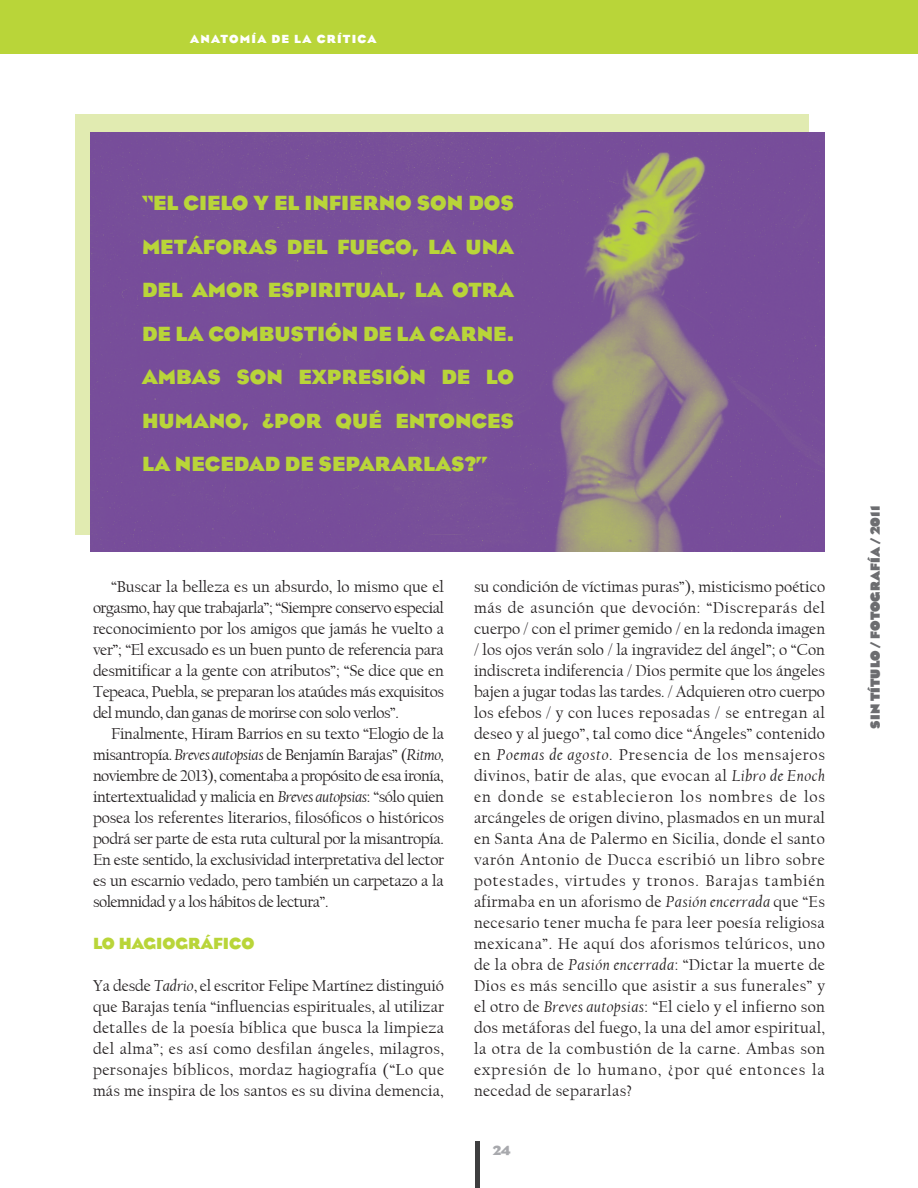
<style>
.page{position:relative;width:918px;height:1188px;background:#fff}
.page>*{position:absolute;margin:0;border:0;box-sizing:border-box;transform-origin:0 0}
.balazos{font:700 21px/43.5px "Eagle";color:#b9d539;text-align:justify}
.sin_sangria{font:16.5px/21px "Californian FB";letter-spacing:-.005em;color:#231f20;text-align:justify}
.t1{font:700 16.5px "Eagle";color:#b9d539}
.Cedula{font:900 13.5px "Eagle";color:#6c6d70}
.t2{font:700 13.5px "Eagle";color:#a8a9ad}
.t3{font:700 12px "Eagle";letter-spacing:.1em;color:#fff}
.s1{font-style:italic}
</style>
<div class="page">
<div style="left:0;top:0;width:918px;height:54px;background:#b9d539"></div>
<hr style="left:476px;top:1142px;width:4px;height:46px;background:#3e3e3f">
<div style="left:75px;top:114px;width:734px;height:420px;background:#e1ebb1"></div>
<img style="left:91px;top:132px;width:734px;height:420px">
<p class="t3" style="left:190px;top:32px;width:188px">ANATOMÍA DE LA CRÍTICA</p>
<p class="balazos" style="left:142px;top:182px;width:374px">“EL CIELO Y EL INFIERNO SON DOS METÁFORAS DEL FUEGO, LA UNA DEL AMOR ESPIRITUAL, LA OTRA DE LA COMBUSTIÓN DE LA CARNE.<br>AMBAS SON EXPRESIÓN DE LO HUMANO, ¿POR QUÉ ENTONCES LA NECEDAD DE SEPARARLAS?”</p>
<p class="sin_sangria" style="left:93px;top:576px;width:353px;text-indent:18px">“Buscar la belleza es un absurdo, lo mismo que el orgasmo, hay que trabajarla”; “Siempre conservo especial reconocimiento por los amigos que jamás he vuelto a ver”; “El excusado es un buen punto de referencia para desmitificar a la gente con atributos”; “Se dice que en Tepeaca, Puebla, se preparan los ataúdes más exquisitos del mundo, dan ganas de morirse con solo verlos”.</p>
<p class="sin_sangria" style="left:93px;top:723px;width:353px;text-indent:18px">Finalmente, Hiram Barrios en su texto “Elogio de la misantropía. <span class="s1">Breves autopsias</span> de Benjamín Barajas” (<span class="s1">Ritmo, </span>noviembre de 2013), comentaba a propósito de esa ironía, intertextualidad y malicia en <span class="s1">Breves autopsias</span>: “sólo quien posea los referentes literarios, filosóficos o históricos podrá ser parte de esta ruta cultural por la misantropía.<br>En este sentido, la exclusividad interpretativa del lector es un escarnio vedado, pero también un carpetazo a la solemnidad y a los hábitos de lectura”.</p>
<p class="t1" style="left:93px;top:934px;width:163px">LO HAGIOGRÁFICO</p>
<p class="sin_sangria" style="left:93px;top:975px;width:353px">Ya desde <span class="s1">Tadrio</span>, el escritor Felipe Martínez distinguió que Barajas tenía “influencias espirituales, al utilizar detalles de la poesía bíblica que busca la limpieza del alma”; es así como desfilan ángeles, milagros, personajes bíblicos, mordaz hagiografía (“Lo que más me inspira de los santos es su divina demencia,</p>
<p class="sin_sangria" style="left:474px;top:576px;width:353px">su condición de víctimas puras”), misticismo poético más de asunción que devoción: “Discreparás del cuerpo / con el primer gemido / en la redonda imagen / los ojos verán solo / la ingravidez del ángel”; o “Con indiscreta indiferencia / Dios permite que los ángeles bajen a jugar todas las tardes. / Adquieren otro cuerpo los efebos / y con luces reposadas / se entregan al deseo y al juego”, tal como dice “Ángeles” contenido en <span class="s1">Poemas de agosto</span>. Presencia de los mensajeros divinos, batir de alas, que evocan al <span class="s1">Libro de Enoch </span>en donde se establecieron los nombres de los arcángeles de origen divino, plasmados en un mural en Santa Ana de Palermo en Sicilia, donde el santo varón Antonio de Ducca escribió un libro sobre potestades, virtudes y tronos. Barajas también afirmaba en un aforismo de <span class="s1">Pasión encerrada</span> que “Es necesario tener mucha fe para leer poesía religiosa mexicana”. He aquí dos aforismos telúricos, uno de la obra de <span class="s1">Pasión encerrada</span>: “Dictar la muerte de Dios es más sencillo que asistir a sus funerales” y el otro de <span class="s1">Breves autopsias</span>: “El cielo y el infierno son dos metáforas del fuego, la una del amor espiritual, la otra de la combustión de la carne. Ambas son expresión de lo humano, ¿por qué entonces la necedad de separarlas?</p>
<p class="t2" style="left:492px;top:1143px;width:19px">24</p>
<p class="Cedula" style="left:867px;top:729px;width:224px;rotate:-90deg">SIN TÍTULO / FOTOGRAFÍA / 2011</p>
</div>
